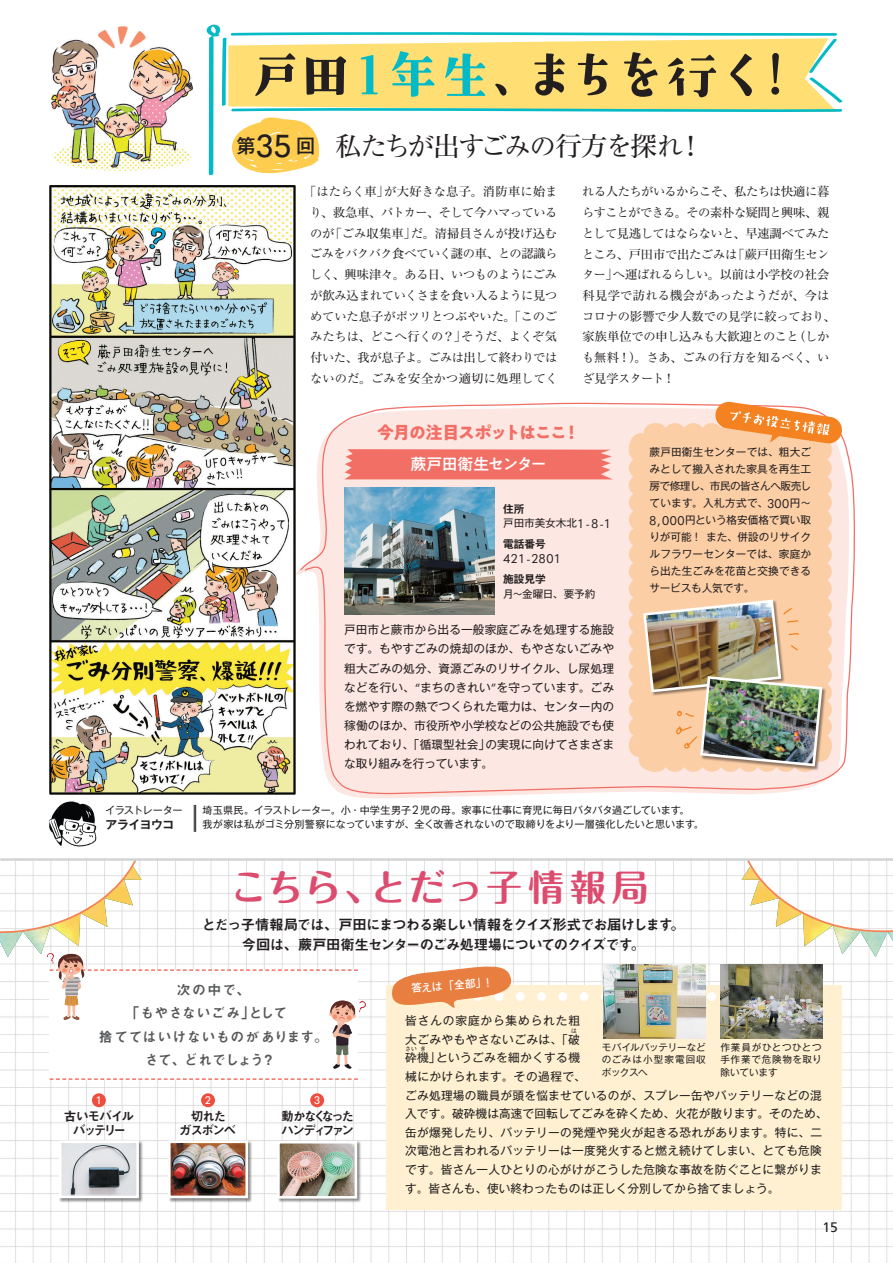
<style>
.page{position:relative;width:893px;height:1263px;background:#fff}
.page>*{position:absolute;margin:0;border:0;box-sizing:border-box;transform-origin:0 0}
.t1{font:700 36.15px "Maru Fo Pro";letter-spacing:.07em;color:#db4c6f}
.t2{font:26.55px "Ryumin Pr 6 N";letter-spacing:-.105em;color:#231f20}
.t3{font:700 17.55px "PA1 Gothic Std N";letter-spacing:-.095em;color:#f26f66}
.t4{font:500 15.9px "PA1 Gothic Std N";letter-spacing:-.055em;color:#fff}
.t5{font:14.4px/19.6px "Midashi Go Pr 6 N MB31";letter-spacing:-.07em;color:#231f20;text-align:center}
.t6{font:13.8px "Midashi Go Pr 6 N MB31";letter-spacing:.035em;color:#57585a}
.t7{font:13.8px "Midashi Go Pr 6 N MB31";letter-spacing:-.04em;color:#57585a}
.t8{font:13.8px "Frutiger LT Std";color:#231f20}
.t9{font:12.75px/13.8px "Midashi Go Pr 6 N MB31";letter-spacing:-.22em;color:#231f20}
.t10{font:12.75px/13.8px "Midashi Go Pr 6 N MB31";letter-spacing:-.15em;color:#231f20;text-align:center}
.t11{font:12.75px/13.8px "Midashi Go Pr 6 N MB31";letter-spacing:-.13em;color:#231f20;text-align:center}
.t12{font:12.45px "Quasimoda";letter-spacing:.07em;color:#231f20}
.t13{font:12.15px/20.7px "Ryumin Pr 6 N";letter-spacing:-.035em;color:#231f20;text-align:center}
.t14{font:11.7px/19.2px "Gothic MB101 Pr 6 N";letter-spacing:.02em;color:#231f20}
.t15{font:11.7px/18.6px "Gothic MB101 Pr 6 N";letter-spacing:.075em;color:#231f20}
.t16{font:700 11.7px "Gothic MB101 Pr 6 N De";letter-spacing:-.02em;color:#231f20}
.t17{font:500 10.8px "Quasimoda";color:#fff}
.t18{font:10.65px/17px "Gothic MB101 Pr 6 N";letter-spacing:.01em;color:#231f20;text-align:justify}
.t19{font:10.65px "Gothic MB101 Pr 6 N";letter-spacing:-.01em;color:#231f20}
.t20{font:700 10.65px "Gothic MB101 Pr 6 N De";letter-spacing:-.005em;color:#231f20}
.t21{font:500 10.65px "Gothic MB101 Pr 6 N";color:#fff}
.t22{font:10.05px/13.8px "Gothic MB101 Pr 6 N";letter-spacing:-.005em;color:#231f20}
.t23{font:10.05px "Gothic MB101 Pr 6 N";letter-spacing:-.075em;color:#231f20}
.t24{font:9.6px/12.8px "Gothic MB101 Pr 6 N";letter-spacing:.05em;color:#231f20;text-align:justify}
.t25{font:5.85px "Gothic MB101 Pr 6 N";color:#231f20}
.s1{font-family:"Gothic MB101 Pr 6 N";font-weight:500;font-size:19.2px}
.s2{font-family:"Quasimoda";font-weight:500;font-size:31.35px}
.s3{font-family:"Hira Min Std N W4"}
.s4{font-family:"Quasimoda";font-size:12.45px}
.s5{font-family:"Quasimoda"}
.s6{font-family:"Quasimoda";font-size:11.85px}
</style>
<div class="page">
<img style="left:0;top:861px;width:893px;height:402px">
<svg style="left:742px;top:861px;width:151px;height:96px"></svg>
<svg style="left:0;top:861px;width:142px;height:96px"></svg>
<hr style="left:0;top:858px;width:893px;height:3px;background:#d1d2d4">
<div style="left:386px;top:985px;width:455px;height:225px;background:#fef0d0"></div>
<div style="left:558px;top:992px;width:9px;height:9px;background:#fff;border-radius:50%"></div>
<svg style="left:601px;top:992px;width:9px;height:9px"></svg>
<div style="left:516px;top:992px;width:9px;height:9px;background:#fff;border-radius:50%"></div>
<div style="left:580px;top:992px;width:8px;height:9px;background:#fff;border-radius:50%"></div>
<div style="left:707px;top:992px;width:9px;height:9px;background:#fff;border-radius:50%"></div>
<div style="left:537px;top:992px;width:9px;height:9px;background:#fff;border-radius:50%"></div>
<svg style="left:448px;top:919px;width:6px;height:2px"></svg>
<div style="left:50px;top:970px;width:308px;height:109px;background:#fff"></div>
<svg style="left:80px;top:969px;width:278px;height:2px"></svg>
<svg style="left:50px;top:1078px;width:308px;height:2px"></svg>
<svg style="left:387px;top:960px;width:127px;height:48px"></svg>
<img style="left:47px;top:953px;width:33px;height:67px">
<img style="left:329px;top:1001px;width:26px;height:68px">
<img style="left:604px;top:964px;width:102px;height:74px">
<img style="left:720px;top:965px;width:102px;height:73px">
<div style="left:92px;top:1093px;width:14px;height:14px;background:#ef4d3d;border-radius:50%"></div>
<div style="left:59px;top:1140px;width:84px;height:62px;background:#231f20;opacity:.5"></div>
<img style="left:63px;top:1144px;width:72px;height:50px">
<div style="left:59px;top:1140px;width:80px;height:58px;border:3px solid #fff"></div>
<div style="left:201px;top:1093px;width:14px;height:14px;background:#ef4d3d;border-radius:50%"></div>
<div style="left:168px;top:1140px;width:84px;height:62px;background:#231f20;opacity:.5"></div>
<img style="left:172px;top:1144px;width:72px;height:50px">
<div style="left:168px;top:1140px;width:80px;height:58px;border:3px solid #fff"></div>
<div style="left:310px;top:1093px;width:14px;height:14px;background:#ef4d3d;border-radius:50%"></div>
<div style="left:277px;top:1141px;width:84px;height:62px;background:#231f20;opacity:.5"></div>
<img style="left:281px;top:1145px;width:72px;height:49px">
<div style="left:277px;top:1141px;width:80px;height:57px;border:3px solid #fff"></div>
<svg style="left:299px;top:421px;width:556px;height:373px"></svg>
<img style="left:51px;top:27px;width:142px;height:143px">
<img style="left:48px;top:801px;width:49px;height:45px">
<svg style="left:194px;top:805px;width:2px;height:27px"></svg>
<svg style="left:206px;top:24px;width:637px;height:150px"></svg>
<img style="left:50px;top:186px;width:245px;height:608px">
<img style="left:344px;top:401px;width:502px;height:385px">
<h2 class="t2" style="left:236px;top:125px;width:469px"><span class="s1">第</span><span class="s2">35</span> <span class="s1">回</span> <span class="s3">私</span>たちが<span class="s3">出</span>すごみの<span class="s3">行方</span>を<span class="s3">探</span>れ<span class="s3">！</span></h2>
<p class="t13" style="left:304px;top:181px;width:255px">「はたらく<span class="s3">車</span>」が<span class="s3">大好</span>きな<span class="s3">息子。消防車</span>に<span class="s3">始</span>まり<span class="s3">、救急車、</span>パトカー<span class="s3">、</span>そして<span class="s3">今</span>ハマっているのが「ごみ<span class="s3">収集車</span>」だ<span class="s3">。清掃員</span>さんが<span class="s3">投</span>げ<span class="s3">込</span>むごみをバクバク<span class="s3">食</span>べていく<span class="s3">謎</span>の<span class="s3">車、</span>との<span class="s3">認識</span>らしく<span class="s3">、興味津々。</span>ある<span class="s3">日、</span>いつものようにごみが<span class="s3">飲</span>み<span class="s3">込</span>まれていくさまを<span class="s3">食</span>い<span class="s3">入</span>るように<span class="s3">見</span>つめていた<span class="s3">息子</span>がポツリとつぶやいた<span class="s3">。</span>「このごみたちは<span class="s3">、</span>どこへ<span class="s3">行</span>くの<span class="s3">？</span>」そうだ<span class="s3">、</span>よくぞ<span class="s3">気付</span>いた<span class="s3">、我</span>が<span class="s3">息子</span>よ<span class="s3">。</span>ごみは<span class="s3">出</span>して<span class="s3">終</span>わりではないのだ<span class="s3">。</span>ごみを<span class="s3">安全</span>かつ<span class="s3">適切</span>に<span class="s3">処理</span>してく</p>
<p class="t13" style="left:582px;top:181px;width:255px;text-align:left">れる<span class="s3">人</span>たちがいるからこそ<span class="s3">、私</span>たちは<span class="s3">快適</span>に<span class="s3">暮</span>らすことができる<span class="s3">。</span>その<span class="s3">素朴</span>な<span class="s3">疑問</span>と<span class="s3">興味、親</span>として<span class="s3">見逃</span>してはならないと<span class="s3">、早速調</span>べてみたところ<span class="s3">、戸田市</span>で<span class="s3">出</span>たごみは「<span class="s3">蕨戸田衛生</span>センター」へ<span class="s3">運</span>ばれるらしい<span class="s3">。以前</span>は<span class="s3">小学校</span>の<span class="s3">社会科見学</span>で<span class="s3">訪</span>れる<span class="s3">機会</span>があったようだが<span class="s3">、今</span>はコロナの<span class="s3">影響</span>で<span class="s3">少人数</span>での<span class="s3">見学</span>に<span class="s3">絞</span>っており<span class="s3">、家族単位</span>での<span class="s3">申</span>し<span class="s3">込</span>みも<span class="s3">大歓迎</span>とのこと<span class="s3">（</span>しかも<span class="s3">無料！）。</span>さあ<span class="s3">、</span>ごみの<span class="s3">行方</span>を<span class="s3">知</span>るべく<span class="s3">、</span>いざ<span class="s3">見学</span>スタート<span class="s3">！</span></p>
<p class="t23" style="left:106px;top:801px;width:78px">イラストレーター</p>
<p class="t16" style="left:106px;top:815px;width:70px">アライヨウコ</p>
<h3 class="t3" style="left:377px;top:422px;width:205px">今月の注目スポットはここ！</h3>
<h3 class="t4" style="left:411px;top:455px;width:138px">蕨戸田衛生センター</h3>
<p class="t20" style="left:503px;top:500px;width:23px">住所</p>
<p class="t19" style="left:503px;top:515px;width:108px">戸田市美女木北 <span class="s4">1 -8-1</span></p>
<p class="t20" style="left:503px;top:535px;width:44px">電話番号</p>
<p class="t12" style="left:503px;top:549px;width:58px">421 -2801</p>
<p class="t20" style="left:503px;top:570px;width:54px">施設見学　</p>
<p class="t18" style="left:503px;top:584px;width:94px">月～金曜日、要予約</p>
<p class="t14" style="left:344px;top:619px;width:272px;text-align:justify">戸田市と蕨市から出る一般家庭ごみを処理する施設です。もやすごみの焼却のほか、もやさないごみや粗大ごみの処分、資源ごみのリサイクル、し尿処理などを行い、<span class="s5">“</span>まちのきれい<span class="s5">”</span>を守っています。ごみを燃やす際の熱でつくられた電力は、センター内の稼働のほか、市役所や小学校などの公共施設でも使われており、「循環型社会」の実現に向けてさまざまな取り組みを行っています。</p>
<p class="t18" style="left:649px;top:443px;width:163px">蕨戸田衛生センターでは、粗大ごみとして搬入された家具を再生工房で修理し、市民の皆さんへ販売しています。入札方式で、<span class="s4">300</span>円～<span class="s4">8,000</span>円という格安価格で買い取りが可能！また、併設のリサイクルフラワーセンターでは、家庭から出た生ごみを花苗と交換できるサービスも人気です。</p>
<p class="t22" style="left:203px;top:802px;width:503px">埼玉県民。イラストレーター。小・中学生男子<span class="s6">2</span> 児の母。家事に仕事に育児に毎日バタバタ過ごしています。<br>我が家は私がゴミ分別警察になっていますが、全く改善されないので取締りをより一層強化したいと思います。</p>
<h1 class="t1" style="left:231px;top:858px;width:419px">こちら、とだっ子情報局</h1>
<p class="t5" style="left:202px;top:914px;width:485px">とだっ子情報局では、戸田にまつわる楽しい情報をクイズ形式でお届けします。今回は、蕨戸田衛生センターのごみ処理場についてのクイズです。</p>
<p class="t6" style="left:177px;top:978px;width:75px">次の中で、</p>
<p class="t6" style="left:125px;top:1002px;width:163px">「もやさないごみ」として</p>
<p class="t6" style="left:99px;top:1025px;width:231px">捨ててはいけないものがあります。</p>
<p class="t7" style="left:145px;top:1049px;width:132px">さて、どれでしょう？</p>
<p class="t21" style="left:411px;top:980px;width:80px;rotate:-5deg">答えは「全部」<span class="s4">!</span></p>
<p class="t15" style="left:405px;top:1010px;width:176px">皆さんの家庭から集められた粗大ごみやもやさないごみは、「破</p>
<p class="t25" style="left:571px;top:1026px;width:7px">は</p>
<p class="t14" style="left:405px;top:1047px;width:176px">砕機」というごみを細かくする機</p>
<p class="t24" style="left:602px;top:1040px;width:106px">モバイルバッテリーなどのごみは小型家電回収ボックスへ</p>
<p class="t24" style="left:720px;top:1040px;width:103px">作業員がひとつひとつ手作業で危険物を取り除いています</p>
<p class="t25" style="left:405px;top:1044px;width:13px">さい</p>
<p class="t25" style="left:420px;top:1044px;width:7px">き</p>
<p class="t14" style="left:405px;top:1066px;width:424px;line-height:18.6px">械にかけられます。その過程で、<br>ごみ処理場の職員が頭を悩ませているのが、スプレー缶やバッテリーなどの混入です。破砕機は高速で回転してごみを砕くため、火花が散ります。そのため、缶が爆発したり、バッテリーの発煙や発火が起きる恐れがあります。特に、二次電池と言われるバッテリーは一度発火すると燃え続けてしまい、とても危険です。皆さん一人ひとりの心がけがこうした危険な事故を防ぐことに繋がります。皆さんも、使い終わったものは正しく分別してから捨てましょう。</p>
<p class="t17" style="left:205px;top:1092px;width:7px">2</p>
<p class="t17" style="left:314px;top:1092px;width:7px">3</p>
<p class="t17" style="left:97px;top:1092px;width:5px">1</p>
<p class="t10" style="left:64px;top:1109px;width:72px">古いモバイルバッテリー</p>
<p class="t9" style="left:281px;top:1109px;width:75px">動かなくなったハンディファン</p>
<p class="t11" style="left:179px;top:1109px;width:59px">切れた<br>ガスボンベ</p>
<p class="t8" style="left:822px;top:1218px;width:17px">15</p>
</div>
